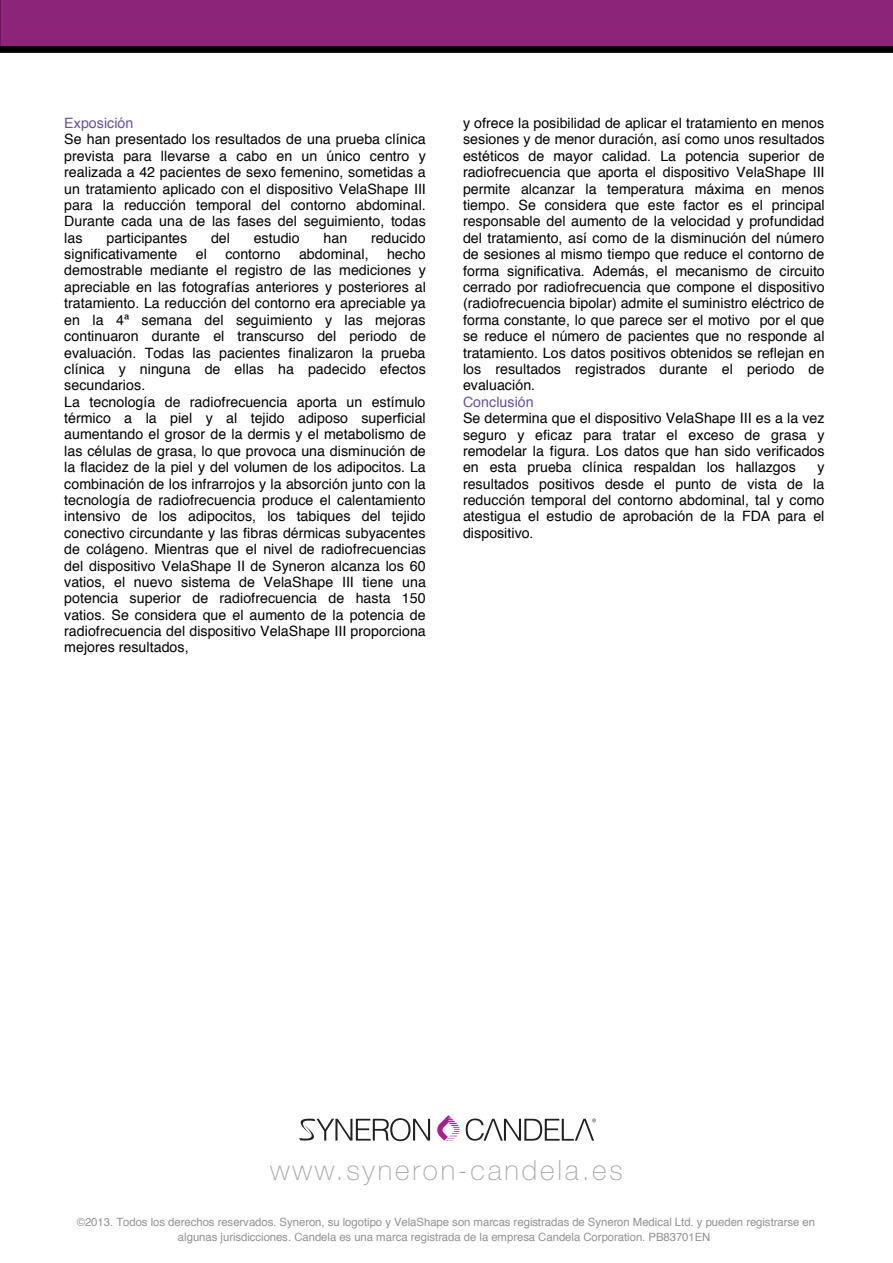
<style>
.page{position:relative;width:893px;height:1263px;background:#fff}
.page>*{position:absolute;margin:0;border:0;box-sizing:border-box;transform-origin:0 0}
.t1{font:100 27.9px "Helvetica Neue";letter-spacing:.1em;color:#a8a9ad}
.t2{font:14.25px/16.4px "Helvetica";color:#000001;text-align:justify}
.t3{font:14.25px "Helvetica";letter-spacing:.005em;color:#674ea0}
.t4{font:11.4px/15px "Helvetica";color:#8f9293;text-align:center}
</style>
<div class="page">
<svg style="left:0;top:0;width:893px;height:53px;background:#7a1f69"></svg>
<svg style="left:299px;top:1118px;width:131px;height:24px"></svg>
<svg style="left:437px;top:1115px;width:23px;height:26px"></svg>
<svg style="left:466px;top:1118px;width:130px;height:23px"></svg>
<p class="t3" style="left:64px;top:112px;width:71px">Exposición</p>
<p class="t2" style="left:64px;top:132px;width:363px">Se han presentado los resultados de una prueba clínica prevista para llevarse a cabo en un único centro y realizada a 42 pacientes de sexo femenino, sometidas a un tratamiento aplicado con el dispositivo VelaShape III para la reducción temporal del contorno abdominal.<br>Durante cada una de las fases del seguimiento, todas las</p>
<p class="t2" style="left:106px;top:230px;width:82px">participantes</p>
<p class="t2" style="left:211px;top:230px;width:20px">del</p>
<p class="t2" style="left:254px;top:230px;width:48px">estudio</p>
<p class="t2" style="left:323px;top:230px;width:25px">han</p>
<p class="t2" style="left:371px;top:230px;width:56px">reducido</p>
<p class="t2" style="left:64px;top:246px;width:115px">significativamente</p>
<p class="t2" style="left:196px;top:246px;width:13px">el</p>
<p class="t2" style="left:225px;top:246px;width:57px">contorno</p>
<p class="t2" style="left:299px;top:246px;width:71px">abdominal,</p>
<p class="t2" style="left:64px;top:246px;width:363px;text-align:left;text-indent:323px">hecho demostrable mediante el registro de las mediciones y apreciable en las fotografías anteriores y posteriores al tratamiento. La reducción del contorno era apreciable ya en la 4ª semana del seguimiento y las mejoras continuaron durante el transcurso del periodo de evaluación. Todas las pacientes finalizaron la prueba clínica y ninguna de ellas ha padecido efectos secundarios.<br>La tecnología de radiofrecuencia aporta un estímulo térmico a la piel y al tejido adiposo superficial aumentando el grosor de la dermis y el metabolismo de las células de grasa, lo que provoca una disminución de la flacidez de la piel y del volumen de los adipocitos. La combinación de los infrarrojos y la absorción junto con la tecnología de radiofrecuencia produce el calentamiento intensivo de los adipocitos, los tabiques del tejido conectivo circundante y las fibras dérmicas subyacentes de colágeno. Mientras que el nivel de radiofrecuencias del dispositivo VelaShape II de Syneron alcanza los 60 vatios, el nuevo sistema de VelaShape III tiene una potencia superior de radiofrecuencia de hasta 150 vatios. Se considera que el aumento de la potencia de radiofrecuencia del dispositivo VelaShape III proporciona mejores resultados,</p>
<p class="t2" style="left:463px;top:115px;width:363px">y ofrece la posibilidad de aplicar el tratamiento en menos sesiones y de menor duración, así como unos resultados estéticos de mayor calidad. La potencia superior de radiofrecuencia que aporta el dispositivo VelaShape III permite alcanzar la temperatura máxima en menos tiempo. Se considera que este factor es el principal responsable del aumento de la velocidad y profundidad del tratamiento, así como de la disminución del número de sesiones al mismo tiempo que reduce el contorno de forma significativa. Además, el mecanismo de circuito cerrado por radiofrecuencia que compone el dispositivo (radiofrecuencia bipolar) admite el suministro eléctrico de forma constante, lo que parece ser el motivo por el que se reduce el número de pacientes que no responde al tratamiento. Los datos positivos obtenidos se reflejan en los resultados registrados durante el periodo de evaluación.</p>
<p class="t3" style="left:463px;top:391px;width:72px">Conclusión</p>
<p class="t2" style="left:463px;top:410px;width:363px">Se determina que el dispositivo VelaShape III es a la vez seguro y eficaz para tratar el exceso de grasa y remodelar la figura. Los datos que han sido verificados en esta prueba clínica respaldan los hallazgos</p>
<p class="t2" style="left:463px;top:459px;width:363px;text-indent:354px">y resultados positivos desde el punto de vista de la reducción temporal del contorno abdominal, tal y como atestigua el estudio de aprobación de la FDA para el dispositivo.</p>
<h1 class="t1" style="left:270px;top:1154px;width:354px">www.syneron-candela.es</h1>
<p class="t4" style="left:77px;top:1215px;width:740px">©2013. Todos los derechos reservados. Syneron, su logotipo y VelaShape son marcas registradas de Syneron Medical Ltd. y pueden registrarse en algunas jurisdicciones. Candela es una marca registrada de la empresa Candela Corporation. PB83701EN</p>
</div>
